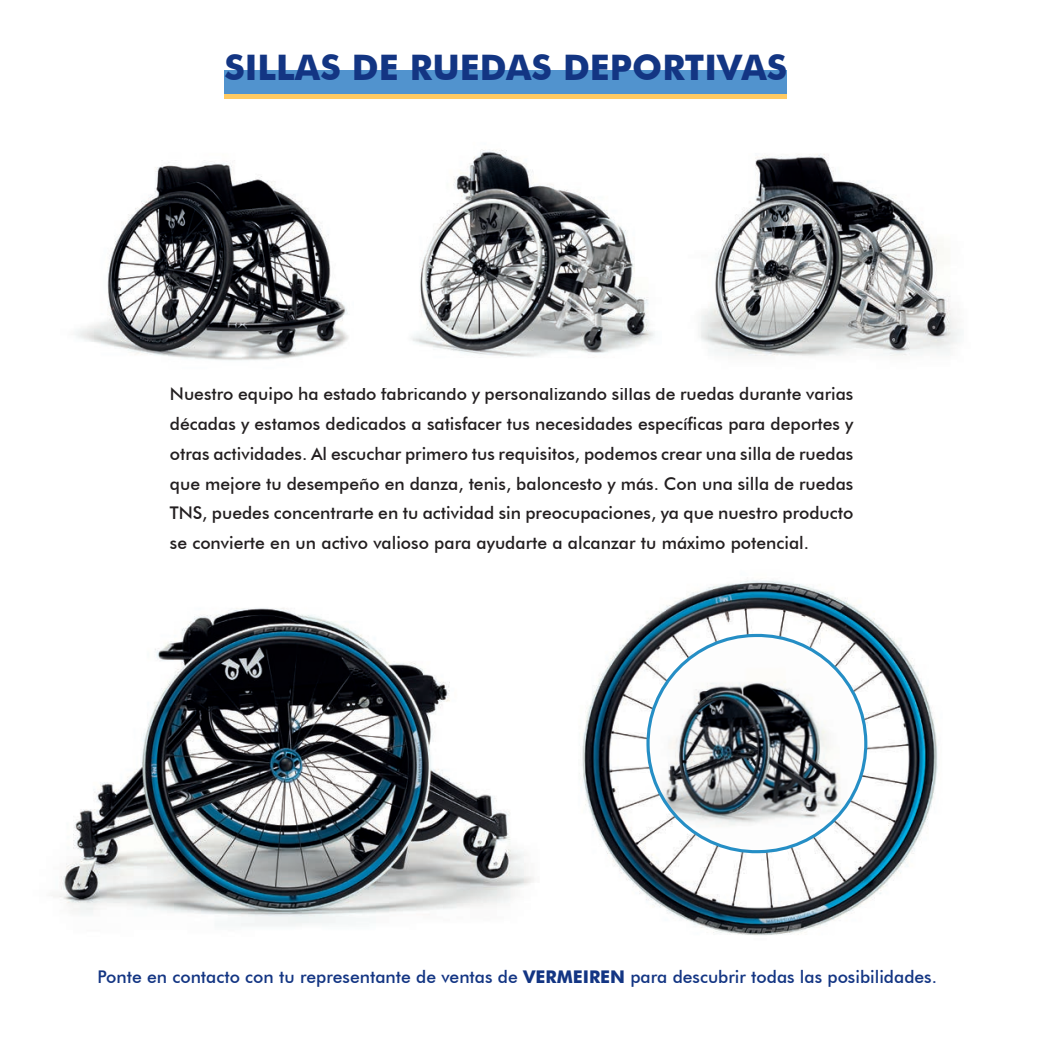
<style>
.page{position:relative;width:1042px;height:1042px;background:#fff}
.page>*{position:absolute;margin:0;border:0;box-sizing:border-box;transform-origin:0 0}
.Titel_inleiding_tekst{font:700 35.18px "Futura BT";color:#133583}
.Hoofdtekst{font:500 17.5px/29.8px "Futura BT";color:#231f20;text-align:justify}
.Titel_inleiding_tekst-2{font:500 17.5px "Futura BT";color:#133583}
.s1{font-weight:700}
</style>
<div class="page">
<img style="left:51px;top:608px;width:483px;height:318px">
<img style="left:579px;top:618px;width:359px;height:280px">
<div style="left:224px;top:70px;width:563px;height:24px;background:#5193ce"></div>
<div style="left:224px;top:94px;width:563px;height:5px;background:#ffca62"></div>
<svg style="left:645px;top:580px;width:224px;height:355px"></svg>
<img style="left:75px;top:161px;width:274px;height:200px">
<img style="left:701px;top:154px;width:260px;height:202px">
<img style="left:412px;top:149px;width:243px;height:208px">
<p class="Titel_inleiding_tekst" style="left:224px;top:46px;width:564px">SILLAS DE RUEDAS DEPORTIVAS</p>
<p class="Hoofdtekst" style="left:170px;top:379px;width:685px">Nuestro equipo ha estado fabricando y personalizando sillas de ruedas durante varias décadas y estamos dedicados a satisfacer tus necesidades específicas para deportes y otras actividades. Al escuchar primero tus requisitos, podemos crear una silla de ruedas que mejore tu desempeño en danza, tenis, baloncesto y más. Con una silla de ruedas TNS, puedes concentrarte en tu actividad sin preocupaciones, ya que nuestro producto se convierte en un activo valioso para ayudarte a alcanzar tu máximo potencial.</p>
<p class="Titel_inleiding_tekst-2" style="left:98px;top:966px;width:841px">Ponte en contacto con tu representante de ventas de <span class="s1">VERMEIREN</span> para descubrir todas las posibilidades.</p>
</div>
